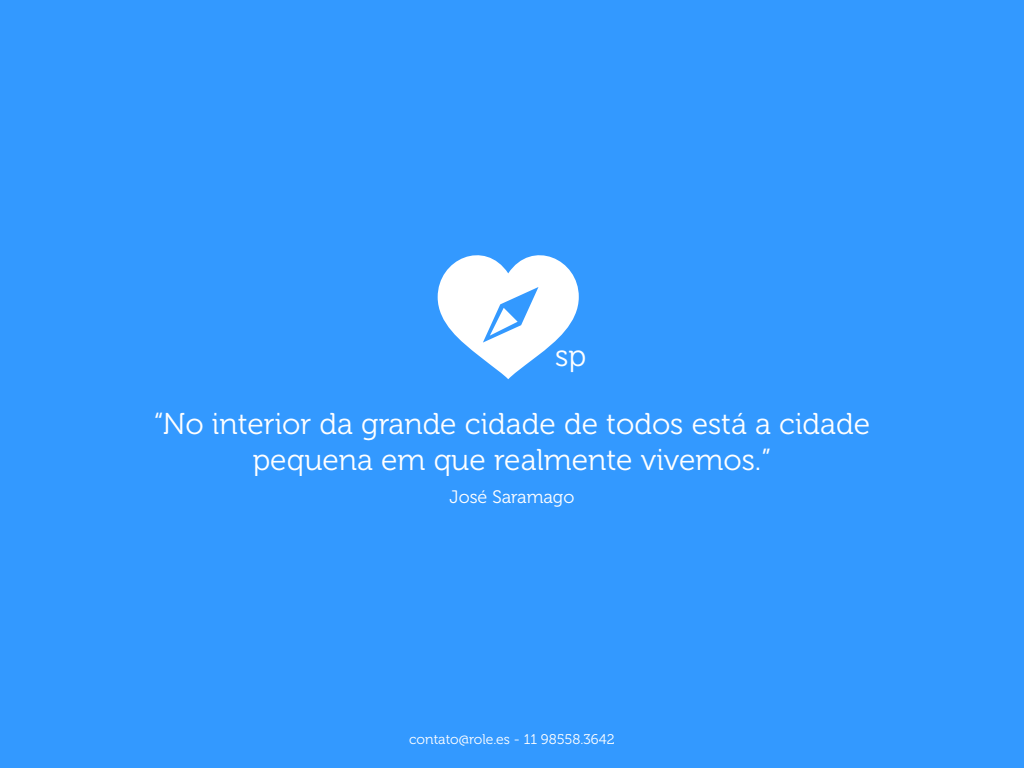
<style>
.page{position:relative;width:1024px;height:768px;background:#39f}
.page>*{position:absolute;margin:0;border:0;box-sizing:border-box;transform-origin:0 0}
.t1{font:30.4px "Museo 300";color:#fff}
.t2{font:30px/36px "Museo 300";color:#fff;text-align:center}
.t3{font:18px "Museo 300";color:#fff}
.t4{font:14px "Museo 300";color:#fff}
</style>
<div class="page">
<svg style="left:438px;top:255px;width:141px;height:124px"></svg>
<p class="t1" style="left:555px;top:339px;width:33px">sp</p>
<p class="t2" style="left:154px;top:406px;width:718px">“No interior da grande cidade de todos está a cidade pequena em que realmente vivemos.”</p>
<p class="t3" style="left:450px;top:487px;width:126px">José Saramago</p>
<p class="t4" style="left:409px;top:731px;width:207px">contato@role.es - 11 98558.3642</p>
</div>
